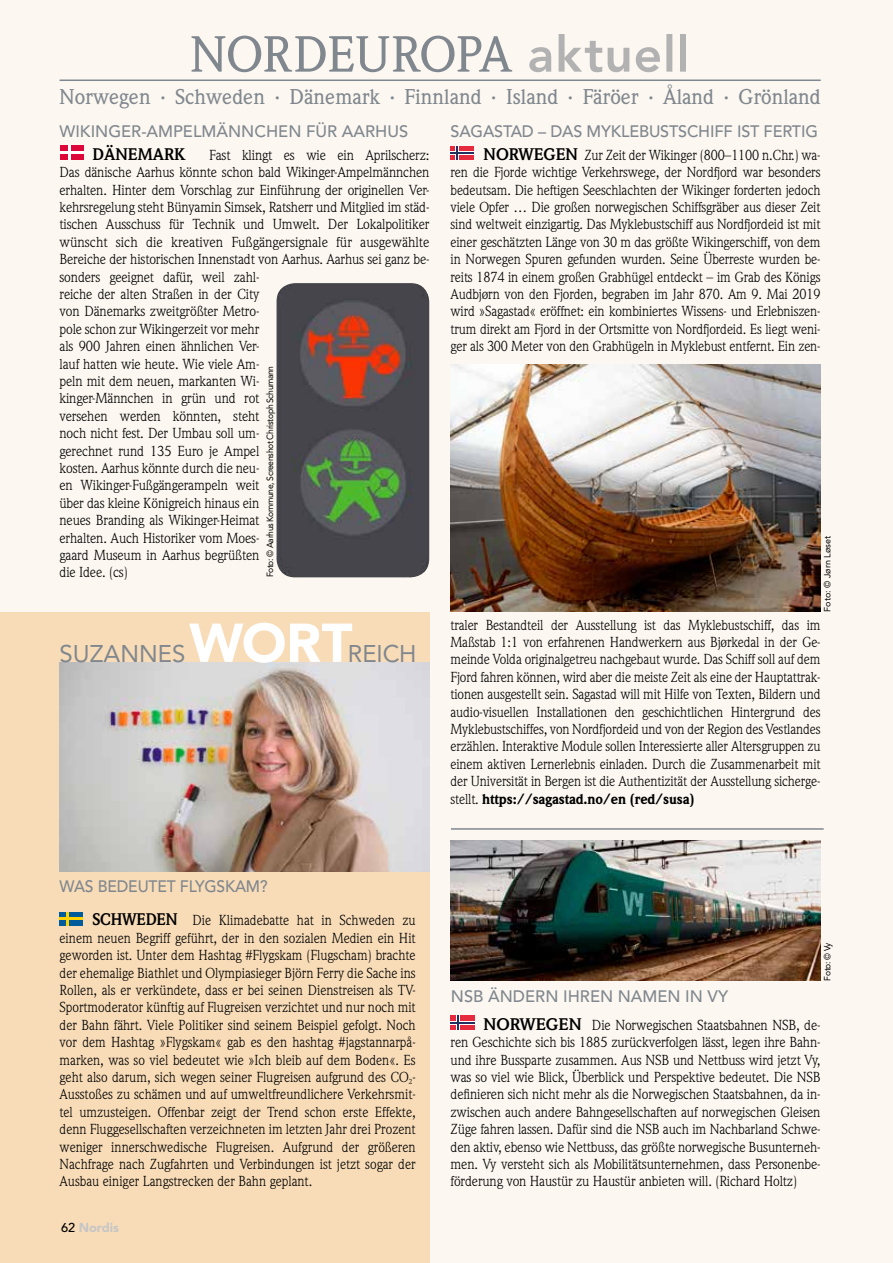
<style>
.page{position:relative;width:893px;height:1263px;background:#fcf8f1}
.page>*{position:absolute;margin:0;border:0;box-sizing:border-box;transform-origin:0 0}
.t1{font:900 54px "Avenir LT Std";color:#fff}
.t2{font:24px "Avenir LT Std";color:#80878e}
.t3{font:500 21px "Weidemann Std";color:#80878e}
.t4{font:500 16.5px "Avenir LT Std";letter-spacing:-.01em;color:#80878e}
.t5{font:500 16.5px "Avenir LT Std";letter-spacing:-.01em;color:#80878e;scale:.95 1}
.t6{font:700 16.5px "Weidemann Std";color:#000}
.t7{font:14.25px/17.4px "Weidemann Std";letter-spacing:-.01em;color:#000;text-align:justify;scale:.96 1}
.t8{font:14.25px/17.4px "Weidemann Std";letter-spacing:-.01em;color:#000}
.t9{font:900 12.75px "Avenir LT Std";color:#c6c6c6}
.t10{font:9px "Avenir LT Std";letter-spacing:-.04em;color:#000;scale:.95 1}
.t11{font:9px "Avenir LT Std";color:#000}
.s1{font-weight:700;font-size:16.5px}
.s2{font-weight:900}
.s3{font-weight:500;color:#000}
</style>
<div class="page">
<svg style="left:529px;top:34px;width:157px;height:38px"></svg>
<svg style="left:191px;top:36px;width:321px;height:36px"></svg>
<hr style="left:60px;top:80px;width:761px;height:1px;background:#80878e">
<div style="left:0;top:612px;width:429px;height:651px;background:#f8dcb8"></div>
<div style="left:60px;top:912px;width:23px;height:13px;background:#005b9a"></div>
<svg style="left:66px;top:912px;width:3px;height:13px"></svg>
<hr style="left:60px;top:917px;width:23px;height:3px;background:#ffd202">
<img style="left:60px;top:662px;width:369px;height:209px">
<div style="left:61px;top:146px;width:23px;height:14px;background:#de073a"></div>
<hr style="left:68px;top:146px;width:3px;height:14px;background:#fff">
<hr style="left:61px;top:151px;width:23px;height:3px;background:#fff">
<img style="left:451px;top:841px;width:369px;height:139px">
<div style="left:451px;top:1016px;width:24px;height:14px;background:#e62b3e"></div>
<hr style="left:456px;top:1016px;width:3px;height:14px;background:#fff">
<hr style="left:451px;top:1021px;width:24px;height:4px;background:#fff">
<svg style="left:457px;top:1016px;width:2px;height:14px"></svg>
<hr style="left:451px;top:1022px;width:24px;height:2px;background:#23305f">
<img style="left:276px;top:283px;width:153px;height:294px">
<hr style="left:451px;top:828px;width:373px;height:2px;background:#80878e">
<div style="left:451px;top:146px;width:22px;height:14px;background:#e62b3e"></div>
<hr style="left:456px;top:146px;width:3px;height:14px;background:#fff">
<hr style="left:451px;top:151px;width:22px;height:4px;background:#fff">
<svg style="left:457px;top:146px;width:1px;height:14px"></svg>
<hr style="left:451px;top:152px;width:22px;height:2px;background:#23305f">
<img style="left:451px;top:365px;width:370px;height:246px">
<h3 class="t3" style="left:60px;top:84px;width:763px">Norwegen · Schweden · Dänemark · Finnland · Island · Färöer · Åland · Grönland</h3>
<p class="t4" style="left:60px;top:122px;width:350px">WIKINGER-AMPELMÄNNCHEN FÜR AARHUS</p>
<p class="t6" style="left:93px;top:144px;width:94px">DÄNEMARK</p>
<p class="t8" style="left:60px;top:146px;width:371px;text-indent:150px">Fast klingt es wie ein Aprilscherz:<br>Das dänische Aarhus könnte schon bald Wikinger-Ampelmännchen erhalten. Hinter dem Vorschlag zur Einführung der originellen Ver&shy;kehrsregelung steht Bünyamin Simsek, Ratsherr und Mitglied im städ&shy;tischen Ausschuss für Technik und Umwelt. Der Lokalpolitiker wünscht sich die kreativen Fußgängersignale für ausgewählte Bereiche der historischen Innenstadt von Aarhus. Aarhus sei ganz be&shy;sonders geeignet dafür, weil zahl-<br>reiche der alten Straßen in der City<br>von Dänemarks zweitgrößter Metro-<br>pole schon zur Wikingerzeit vor mehr<br>als 900 Jahren einen ähnlichen Ver-<br>lauf hatten wie heute. Wie viele Am-<br>peln mit dem neuen, markanten Wi-<br>kinger-Männchen in grün und rot<br>versehen werden könnten, steht<br>noch nicht fest. Der Umbau soll um-<br>gerechnet rund 135 Euro je Ampel<br>kosten. Aarhus könnte durch die neu-<br>en Wikinger-Fußgängerampeln weit<br>über das kleine Königreich hinaus ein<br>neues Branding als Wikinger-Heimat<br>erhalten. Auch Historiker vom Moes-<br>gaard Museum in Aarhus begrüßten<br>die Idee. (cs)</p>
<p class="t10" style="left:265px;top:577px;width:224px;rotate:-90deg">Foto: © Aarhus Kommune, Screenshot Christoph Schumann</p>
<h1 class="t1" style="left:189px;top:610px;width:165px">WORT</h1>
<h2 class="t2" style="left:60px;top:639px;width:127px">SUZANNES</h2>
<h2 class="t2" style="left:348px;top:639px;width:70px">REICH</h2>
<p class="t4" style="left:451px;top:122px;width:369px">SAGASTAD – DAS MYKLEBUSTSCHIFF IST FERTIG</p>
<p class="t7" style="left:451px;top:146px;width:387px;text-indent:33px"><span class="s1">NORWEGEN</span> Zur Zeit der Wikinger (800–1100 n.Chr.) wa&shy;ren die Fjorde wichtige Verkehrswege, der Nordfjord war besonders bedeutsam. Die heftigen Seeschlachten der Wikinger forderten jedoch viele Opfer … Die großen norwegischen Schiffsgräber aus dieser Zeit sind weltweit einzigartig. Das Myklebustschiff aus Nordfjordeid ist mit einer geschätzten Länge von 30 m das größte Wikingerschiff, von dem in Norwegen Spuren gefunden wurden. Seine Überreste wurden be&shy;reits 1874 in einem großen Grabhügel entdeckt – im Grab des Königs Audbjørn von den Fjorden, begraben im Jahr 870. Am 9. Mai 2019 wird »Sagastad« eröffnet: ein kombiniertes Wissens- und Erlebniszen&shy;trum direkt am Fjord in der Ortsmitte von Nordfjordeid. Es liegt weni&shy;ger als 300 Meter von den Grabhügeln in Myklebust entfernt. Ein zen-</p>
<p class="t11" style="left:822px;top:612px;width:77px;rotate:-90deg">Foto: © Jørn Løset</p>
<p class="t7" style="left:451px;top:616px;width:387px">traler Bestandteil der Ausstellung ist das Myklebustschiff, das im Maßstab 1:1 von erfahrenen Handwerkern aus Bjørkedal in der Ge&shy;meinde Volda originalgetreu nachgebaut wurde. Das Schiff soll auf dem Fjord fahren können, wird aber die meiste Zeit als eine der Hauptattrak&shy;tionen ausgestellt sein. Sagastad will mit Hilfe von Texten, Bildern und audio-visuellen Installationen den geschichtlichen Hintergrund des Myklebustschiffes, von Nordfjordeid und von der Region des Vestlandes erzählen. Interaktive Module sollen Interessierte aller Altersgruppen zu einem aktiven Lernerlebnis einladen. Durch die Zusammenarbeit mit der Universität in Bergen ist die Authentizität der Ausstellung sicherge&shy;stellt. <span class="s2">https://sagastad.no/en (red/susa)</span></p>
<p class="t5" style="left:60px;top:877px;width:221px">WAS BEDEUTET FLYGSKAM?</p>
<p class="t7" style="left:60px;top:912px;width:373px;text-indent:33px"><span class="s1">SCHWEDEN</span> Die Klimadebatte hat in Schweden zu einem neuen Begriff geführt, der in den sozialen Medien ein Hit geworden ist. Unter dem Hashtag #Flygskam (Flugscham) brachte der ehemalige Biathlet und Olympiasieger Björn Ferry die Sache ins Rollen, als er verkündete, dass er bei seinen Dienstreisen als TV-Sportmoderator künftig auf Flugreisen verzichtet und nur noch mit der Bahn fährt. Viele Politiker sind seinem Beispiel gefolgt. Noch vor dem Hashtag »Flygskam« gab es den hashtag #jagstannarpå&shy;marken, was so viel bedeutet wie »Ich bleib auf dem Boden«. Es geht also darum, sich wegen seiner Flugreisen aufgrund des CO<sub>2</sub>- Ausstoßes zu schämen und auf umweltfreundlichere Verkehrsmit&shy;tel umzusteigen. Offenbar zeigt der Trend schon erste Effekte, denn Fluggesellschaften verzeichneten im letzten Jahr drei Prozent weniger innerschwedische Flugreisen. Aufgrund der größeren Nachfrage nach Zugfahrten und Verbindungen ist jetzt sogar der Ausbau einiger Langstrecken der Bahn geplant.</p>
<p class="t9" style="left:61px;top:1219px;width:60px"><span class="s3">62</span> Nordis</p>
<p class="t4" style="left:451px;top:987px;width:279px">NSB ÄNDERN IHREN NAMEN IN VY</p>
<p class="t10" style="left:822px;top:980px;width:42px;rotate:-90deg">Foto: © Vy</p>
<p class="t8" style="left:451px;top:1016px;width:371px;text-align:justify;text-indent:33px"><span class="s1">NORWEGEN</span> Die Norwegischen Staatsbahnen NSB, de&shy;ren Geschichte sich bis 1885 zurückverfolgen lässt, legen ihre Bahn&shy;und ihre Bussparte zusammen. Aus NSB und Nettbuss wird jetzt Vy, was so viel wie Blick, Überblick und Perspektive bedeutet. Die NSB definieren sich nicht mehr als die Norwegischen Staatsbahnen, da in&shy;zwischen auch andere Bahngesellschaften auf norwegischen Gleisen Züge fahren lassen. Dafür sind die NSB auch im Nachbarland Schwe&shy;den aktiv, ebenso wie Nettbuss, das größte norwegische Busunterneh&shy;men. Vy versteht sich als Mobilitätsunternehmen, dass Personenbe&shy;förderung von Haustür zu Haustür anbieten will. (Richard Holtz)</p>
</div>
